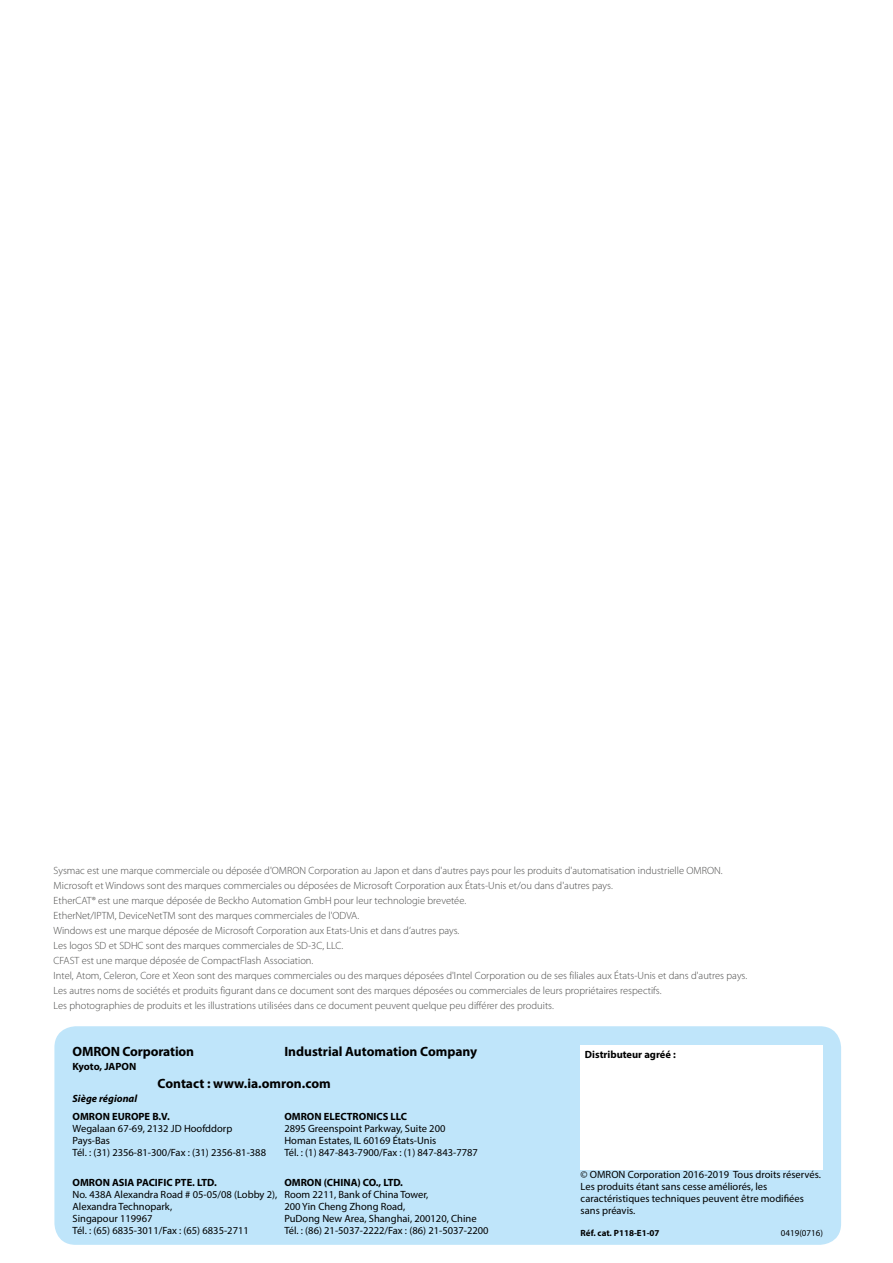
<style>
.page{position:relative;width:893px;height:1263px;background:#fff}
.page>*{position:absolute;margin:0;border:0;box-sizing:border-box;transform-origin:0 0}
.t1{font:700 13.5px "Myriad Pro";color:#000}
.t2{font:300 10.5px/15px "Myriad Pro";color:#4a4a49}
.t3{font:10.5px/12px "Myriad Pro";color:#000}
.t4{font:700 10.5px "Myriad Pro";color:#000}
.t5{font:italic 700 10.5px "Myriad Pro";color:#000}
.t6{font:700 9px "Myriad Pro";color:#000}
.t7{font:9px "Myriad Pro";color:#000}
</style>
<div class="page">
<div style="left:54px;top:1026px;width:787px;height:219px;background:#bfe5fa;border-radius:21px"></div>
<div style="left:581px;top:1045px;width:242px;height:125px;background:#fff"></div>
<p class="t2" style="left:54px;top:863px;width:695px">Sysmac est une marque commerciale ou déposée d'OMRON Corporation au Japon et dans d'autres pays pour les produits d'automatisation industrielle OMRON.<br>Microsoft et Windows sont des marques commerciales ou déposées de Microsoft Corporation aux États-Unis et/ou dans d'autres pays.<br>EtherCAT® est une marque déposée de Beckho Automation GmbH pour leur technologie brevetée.<br>EtherNet/IPTM, DeviceNetTM sont des marques commerciales de l'ODVA.<br>Windows est une marque déposée de Microsoft Corporation aux Etats-Unis et dans d’autres pays.<br>Les logos SD et SDHC sont des marques commerciales de SD-3C, LLC.<br>CFAST est une marque déposée de CompactFlash Association.<br>Intel, Atom, Celeron, Core et Xeon sont des marques commerciales ou des marques déposées d'Intel Corporation ou de ses filiales aux États-Unis et dans d'autres pays.<br>Les autres noms de sociétés et produits figurant dans ce document sont des marques déposées ou commerciales de leurs propriétaires respectifs.<br>Les photographies de produits et les illustrations utilisées dans ce document peuvent quelque peu différer des produits.</p>
<p class="t1" style="left:73px;top:1042px;width:123px">OMRON Corporation</p>
<p class="t1" style="left:284px;top:1042px;width:194px">Industrial Automation Company</p>
<p class="t4" style="left:585px;top:1047px;width:93px">Distributeur agréé :</p>
<p class="t4" style="left:73px;top:1059px;width:65px">Kyoto, JAPON</p>
<p class="t1" style="left:158px;top:1074px;width:175px">Contact : www.ia.omron.com</p>
<p class="t5" style="left:73px;top:1092px;width:66px">Siège régional</p>
<p class="t4" style="left:73px;top:1109px;width:99px">OMRON EUROPE B.V.</p>
<p class="t3" style="left:73px;top:1122px;width:195px">Wegalaan 67-69, 2132 JD Hoofddorp<br>Pays-Bas<br>Tél. : (31) 2356-81-300/Fax : (31) 2356-81-388</p>
<p class="t4" style="left:284px;top:1109px;width:124px">OMRON ELECTRONICS LLC</p>
<p class="t3" style="left:284px;top:1122px;width:195px">2895 Greenspoint Parkway, Suite 200<br>Homan Estates, IL 60169 États-Unis<br>Tél. : (1) 847-843-7900/Fax : (1) 847-843-7787</p>
<p class="t4" style="left:284px;top:1176px;width:120px">OMRON (CHINA) CO., LTD.</p>
<p class="t3" style="left:284px;top:1188px;width:206px">Room 2211, Bank of China Tower,<br>200 Yin Cheng Zhong Road,<br>PuDong New Area, Shanghai, 200120, Chine Tél. : (86) 21-5037-2222/Fax : (86) 21-5037-2200</p>
<p class="t4" style="left:73px;top:1176px;width:146px">OMRON ASIA PACIFIC PTE. LTD.</p>
<p class="t3" style="left:73px;top:1188px;width:206px">No. 438A Alexandra Road # 05-05/08 (Lobby 2),<br>Alexandra Technopark,<br>Singapour 119967<br>Tél. : (65) 6835-3011/Fax : (65) 6835-2711</p>
<p class="t3" style="left:581px;top:1168px;width:242px">© OMRON Corporation 2016-2019 Tous droits réservés.<br>Les produits étant sans cesse améliorés, les caractéristiques techniques peuvent être modifiées sans préavis.</p>
<p class="t6" style="left:581px;top:1227px;width:80px">Réf. cat. P118-E1-07</p>
<p class="t7" style="left:781px;top:1227px;width:44px">0419(0716)</p>
</div>
